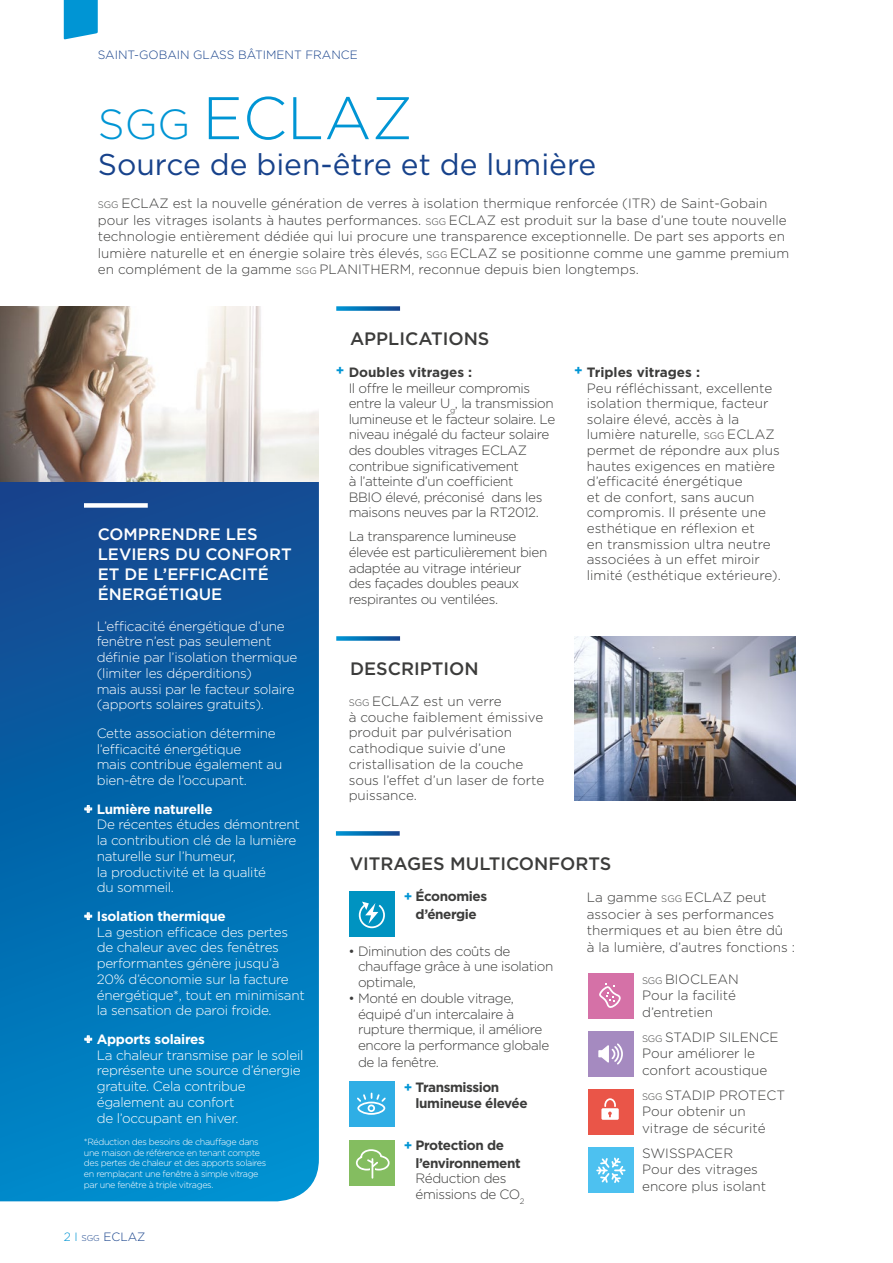
<style>
.page{position:relative;width:893px;height:1263px;background:#fff}
.page>*{position:absolute;margin:0;border:0;box-sizing:border-box;transform-origin:0 0}
.t1{font:300 60px "Gotham";color:#0095d4}
.t2{font:30px "Gotham";color:#17428b}
.t3{font:500 18px "Gotham";color:#3c3c3b}
.t4{font:500 16.5px/19.8px "Gotham";color:#fff}
.t5{font:300 13.5px/16.5px "Gotham";color:#3c3c3b}
.t6{font:300 13.5px/15.8px "Gotham";letter-spacing:-.02em;color:#fff}
.t7{font:300 13.5px/15.6px "Gotham";letter-spacing:-.03em;color:#3c3c3b}
.t8{font:700 13.5px/18px "Gotham";letter-spacing:-.03em;color:#3c3c3b}
.t9{font:700 13.5px "Gotham";letter-spacing:-.02em;color:#fff}
.t10{font:300 12px "Gotham";color:#17428b}
.t11{font:300 9px/10.8px "Gotham";letter-spacing:-.04em;color:#fff}
.s1{font-size:42px}
.s2{font-size:9.45px}
.s3{color:#0095d4}
.s4{font-size:8.4px}
.s5{font-weight:700;color:#0095d4}
.s6{font-weight:700}
</style>
<div class="page">
<svg style="left:64px;top:0;width:34px;height:40px"></svg>
<svg style="left:0;top:482px;width:319px;height:719px;background:#056aae"></svg>
<svg style="left:336px;top:306px;width:64px;height:5px"></svg>
<svg style="left:336px;top:636px;width:64px;height:5px"></svg>
<img style="left:0;top:306px;width:319px;height:176px">
<svg style="left:84px;top:805px;width:8px;height:8px"></svg>
<svg style="left:84px;top:912px;width:8px;height:8px"></svg>
<svg style="left:84px;top:1035px;width:8px;height:8px"></svg>
<div style="left:84px;top:503px;width:64px;height:5px;background:#fff"></div>
<img style="left:574px;top:636px;width:221px;height:164px">
<svg style="left:336px;top:831px;width:64px;height:5px"></svg>
<div style="left:349px;top:891px;width:46px;height:46px;background:#0093c1"></div>
<svg style="left:358px;top:901px;width:27px;height:28px"></svg>
<div style="left:349px;top:1140px;width:46px;height:45px;background:#84bd60"></div>
<svg style="left:356px;top:1149px;width:34px;height:30px"></svg>
<div style="left:349px;top:1081px;width:46px;height:46px;background:#2faee5"></div>
<svg style="left:357px;top:1092px;width:29px;height:23px"></svg>
<div style="left:588px;top:973px;width:46px;height:45px;background:#d571a7"></div>
<svg style="left:599px;top:983px;width:21px;height:25px"></svg>
<div style="left:588px;top:1089px;width:46px;height:46px;background:#ea5548"></div>
<svg style="left:601px;top:1098px;width:18px;height:22px"></svg>
<div style="left:588px;top:1031px;width:46px;height:46px;background:#a58ac0"></div>
<svg style="left:598px;top:1043px;width:25px;height:22px"></svg>
<div style="left:588px;top:1147px;width:46px;height:46px;background:#4dc1f0"></div>
<svg style="left:596px;top:1157px;width:29px;height:26px"></svg>
<p class="t10" style="left:98px;top:47px;width:262px">SAINT-GOBAIN GLASS BÂTIMENT FRANCE</p>
<h1 class="t1" style="left:98px;top:80px;width:317px"><span class="s1">SGG</span> ECLAZ</h1>
<h2 class="t2" style="left:98px;top:145px;width:500px">Source de bien-être et de lumière</h2>
<p class="t5" style="left:98px;top:195px;width:693px"><span class="s2">SGG</span> ECLAZ est la nouvelle génération de verres à isolation thermique renforcée (ITR) de Saint-Gobain pour les vitrages isolants à hautes performances. <span class="s2">SGG</span> ECLAZ est produit sur la base d’une toute nouvelle technologie entièrement dédiée qui lui procure une transparence exceptionnelle. De part ses apports en lumière naturelle et en énergie solaire très élevés, <span class="s2">SGG</span> ECLAZ se positionne comme une gamme premium en complément de la gamme <span class="s2">SGG</span> PLANITHERM, reconnue depuis bien longtemps.</p>
<p class="t4" style="left:98px;top:524px;width:195px">COMPRENDRE LES<br>LEVIERS DU CONFORT<br>ET DE L’EFFICACITÉ<br>ÉNERGÉTIQUE</p>
<p class="t6" style="left:97px;top:618px;width:202px">L’efficacité énergétique d’une fenêtre n’est pas seulement définie par l’isolation thermique (limiter les déperditions)<br>mais aussi par le facteur solaire (apports solaires gratuits).</p>
<p class="t6" style="left:97px;top:725px;width:187px">Cette association détermine l’efficacité énergétique<br>mais contribue également au bien-être de l’occupant.</p>
<p class="t9" style="left:84px;top:800px;width:130px">+ Lumière naturelle</p>
<p class="t6" style="left:97px;top:816px;width:205px">De récentes études démontrent la contribution clé de la lumière naturelle sur l’humeur,<br>la productivité et la qualité<br>du sommeil.</p>
<p class="t9" style="left:84px;top:907px;width:143px">+ Isolation thermique</p>
<p class="t6" style="left:97px;top:924px;width:209px">La gestion efficace des pertes de chaleur avec des fenêtres performantes génère jusqu’à<br>20% d’économie sur la facture énergétique*, tout en minimisant la sensation de paroi froide.</p>
<p class="t9" style="left:84px;top:1030px;width:123px">+ Apports solaires</p>
<p class="t6" style="left:97px;top:1047px;width:208px">La chaleur transmise par le soleil représente une source d’énergie gratuite. Cela contribue également au confort<br>de l’occupant en hiver.</p>
<p class="t11" style="left:84px;top:1136px;width:184px">*Réduction des besoins de chauffage dans une maison de référence en tenant compte des pertes de chaleur et des apports solaires en remplaçant une fenêtre à simple vitrage par une fenêtre à triple vitrages.</p>
<p class="t10" style="left:64px;top:1229px;width:83px"><span class="s3">2 I</span> <span class="s4">SGG</span> ECLAZ</p>
<h3 class="t3" style="left:350px;top:326px;width:141px">APPLICATIONS</h3>
<p class="t7" style="left:349px;top:364px;width:208px;text-indent:-13px"><span class="s5">+</span> <span class="s6">Doubles vitrages :<br></span>Il offre le meilleur compromis entre la valeur U<sub>g</sub>, la transmission lumineuse et le facteur solaire. Le niveau inégalé du facteur solaire des doubles vitrages ECLAZ contribue significativement<br>à l’atteinte d’un coefficient<br>BBIO élevé, préconisé dans les maisons neuves par la RT2012.</p>
<p class="t7" style="left:349px;top:528px;width:200px">La transparence lumineuse élevée est particulièrement bien adaptée au vitrage intérieur des façades doubles peaux respirantes ou ventilées.</p>
<p class="t5" style="left:587px;top:364px;width:195px;line-height:15.6px;text-indent:-13px"><span class="s5">+</span> <span class="s6">Triples vitrages :<br></span>Peu réfléchissant, excellente isolation thermique, facteur solaire élevé, accès à la lumière naturelle, <span class="s2">SGG</span> ECLAZ permet de répondre aux plus hautes exigences en matière d’efficacité énergétique<br>et de confort, sans aucun compromis. Il présente une esthétique en réflexion et<br>en transmission ultra neutre associées à un effet miroir limité (esthétique extérieure).</p>
<h3 class="t3" style="left:350px;top:656px;width:130px">DESCRIPTION</h3>
<p class="t5" style="left:349px;top:693px;width:197px;line-height:15.8px"><span class="s2">SGG</span> ECLAZ est un verre<br>à couche faiblement émissive produit par pulvérisation cathodique suivie d’une cristallisation de la couche sous l’effet d’un laser de forte puissance.</p>
<h3 class="t3" style="left:350px;top:852px;width:263px">VITRAGES MULTICONFORTS</h3>
<p class="t8" style="left:404px;top:887px;width:85px;text-align:center"><span class="s3">+</span> Économies d’énergie</p>
<p class="t7" style="left:358px;top:943px;width:197px;text-indent:-10px">• Diminution des coûts de chauffage grâce à une isolation optimale,</p>
<p class="t7" style="left:358px;top:990px;width:193px;text-indent:-10px">• Monté en double vitrage, équipé d’un intercalaire à rupture thermique, il améliore encore la performance globale de la fenêtre.</p>
<p class="t8" style="left:416px;top:1078px;width:114px;line-height:16.5px;text-indent:-12px"><span class="s3">+</span> Transmission lumineuse élevée</p>
<p class="t8" style="left:416px;top:1136px;width:107px;text-indent:-12px"><span class="s3">+</span> Protection de l’environnement</p>
<p class="t7" style="left:416px;top:1170px;width:110px">Réduction des émissions de CO<sub>2</sub></p>
<p class="t5" style="left:587px;top:889px;width:210px">La gamme <span class="s2">SGG</span> ECLAZ peut associer à ses performances thermiques et au bien être dû<br>à la lumière, d’autres fonctions :</p>
<p class="t5" style="left:642px;top:970px;width:98px"><span class="s2">SGG</span> BIOCLEAN<br>Pour la facilité d’entretien</p>
<p class="t5" style="left:642px;top:1028px;width:138px"><span class="s2">SGG</span> STADIP SILENCE<br>Pour améliorer le confort acoustique</p>
<p class="t5" style="left:642px;top:1086px;width:145px"><span class="s2">SGG</span> STADIP PROTECT<br>Pour obtenir un vitrage de sécurité</p>
<p class="t5" style="left:642px;top:1144px;width:126px">SWISSPACER<br>Pour des vitrages encore plus isolant</p>
</div>
